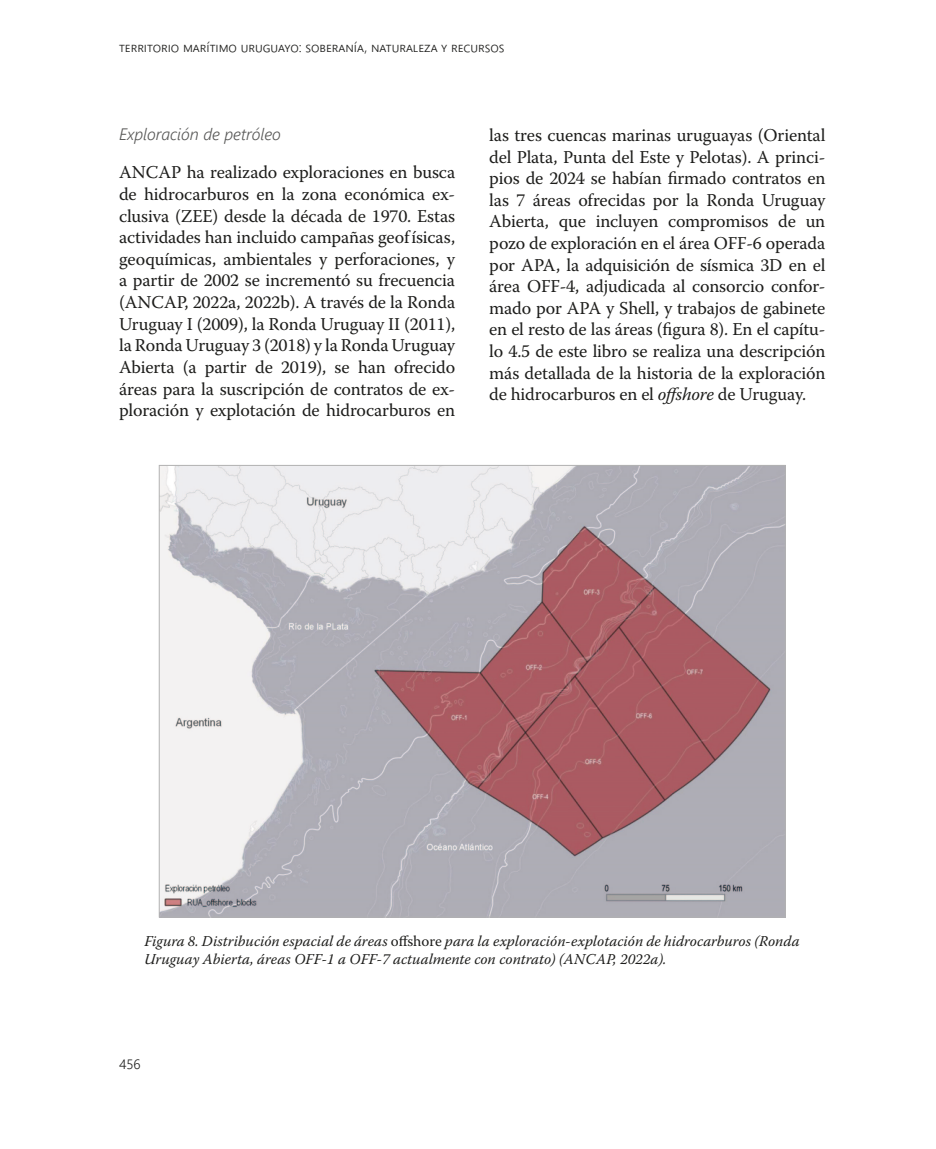
<style>
.page{position:relative;width:936px;height:1149px;background:#fff}
.page>*{position:absolute;margin:0;border:0;box-sizing:border-box;transform-origin:0 0}
.t1{font:18px/21.6px "Warnock Pro";letter-spacing:-.01em;color:#1d1d1b;text-align:justify}
.A-Tít4{font:italic 300 16.5px "Segoe UI";color:#575756}
.A-TítFig{font:italic 15px/18px "Warnock Pro";color:#1d1d1b}
.t2{font:300 13.5px "Segoe UI";color:#1d1d1b}
.s1{font-style:italic}
.s2{font-style:normal}
</style>
<div class="page">
<img style="left:161px;top:467px;width:622px;height:447px">
<p class="t2" style="left:119px;top:35px;width:387px">territorio marítimo uruguayo: soberanía, naturaleza y recursos</p>
<p class="A-Tít4" style="left:119px;top:118px;width:163px">Exploración de petróleo</p>
<p class="t1" style="left:119px;top:161px;width:337px">ANCAP ha realizado exploraciones en busca de hidrocarburos en la zona económica ex&shy;clusiva (ZEE) desde la década de 1970. Estas actividades han incluido campañas geofísicas, geoquímicas, ambientales y perforaciones, y a partir de 2002 se incrementó su frecuencia (ANCAP, 2022a, 2022b). A través de la Ronda Uruguay I (2009), la Ronda Uruguay II (2011), la Ronda Uruguay 3 (2018) y la Ronda Uruguay Abierta (a partir de 2019), se han ofrecido áreas para la suscripción de contratos de ex&shy;ploración y explotación de hidrocarburos en</p>
<p class="t1" style="left:489px;top:124px;width:337px">las tres cuencas marinas uruguayas (Oriental del Plata, Punta del Este y Pelotas). A princi&shy;pios de 2024 se habían firmado contratos en las 7 áreas ofrecidas por la Ronda Uruguay Abierta, que incluyen compromisos de un pozo de exploración en el área OFF-6 operada por APA, la adquisición de sísmica 3D en el área OFF-4, adjudicada al consorcio confor&shy;mado por APA y Shell, y trabajos de gabinete en el resto de las áreas (figura 8). En el capítu&shy;lo 4.5 de este libro se realiza una descripción más detallada de la historia de la exploración de hidrocarburos en el <span class="s1">offshore</span> de Uruguay.</p>
<p class="A-TítFig" style="left:145px;top:931px;width:656px">Figura 8. Distribución espacial de áreas <span class="s2">offshore</span> para la exploración-explotación de hidrocarburos (Ronda<br>Uruguay Abierta, áreas OFF-1 a OFF-7 actualmente con contrato) (ANCAP, 2022a).</p>
<p class="t2" style="left:119px;top:1051px;width:23px">456</p>
</div>
